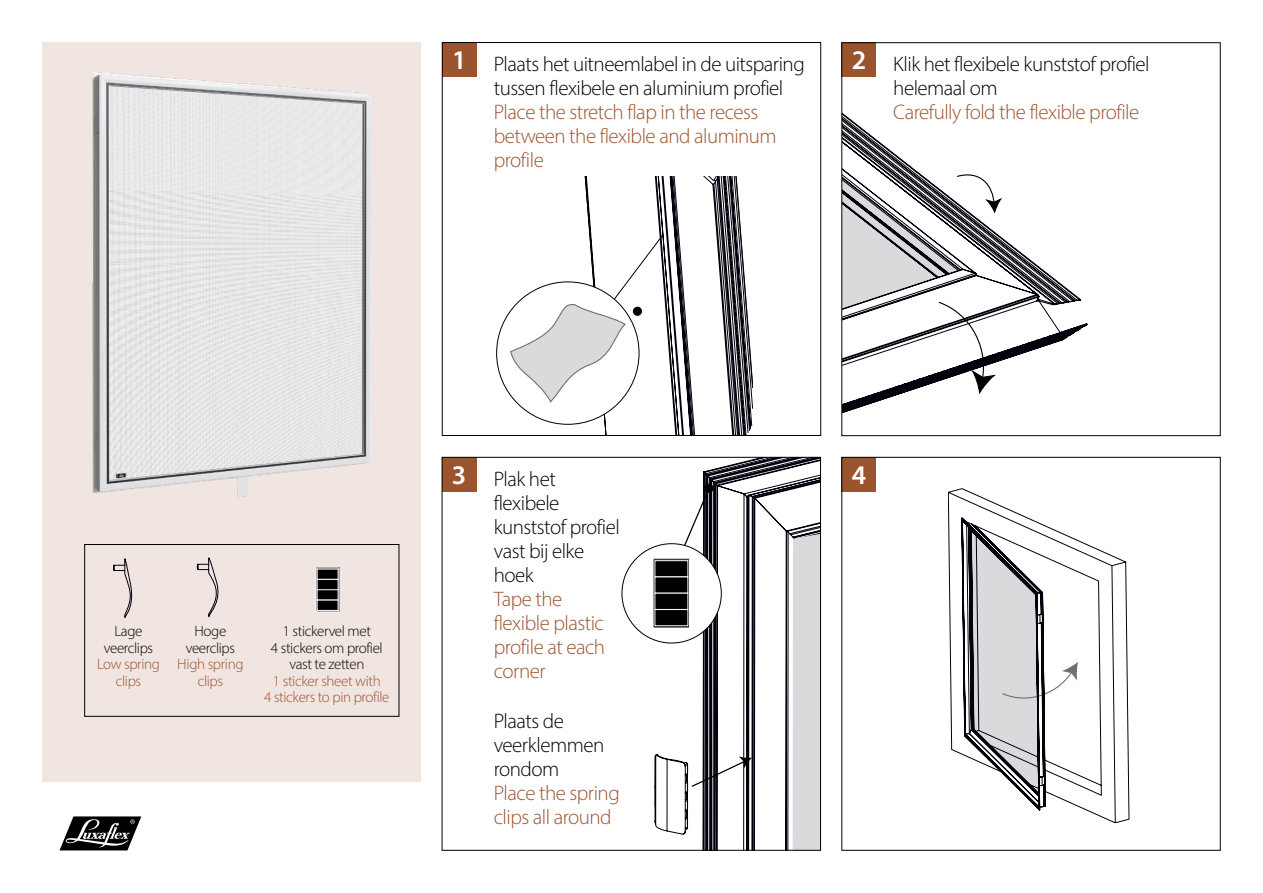
<style>
.page{position:relative;width:1263px;height:893px;background:#fff}
.page>*{position:absolute;margin:0;border:0;box-sizing:border-box;transform-origin:0 0}
.Product_omslag{font:600 27px "Myriad Pro";color:#fff}
.Product_omslag-2{font:300 21px/24px "Myriad Pro";letter-spacing:-.025em;color:#000}
.Product_omslag-3{font:300 21px/24px "Myriad Pro";letter-spacing:-.025em;color:#9a542e}
.Product_omslag-4{font:300 15px/16.5px "Myriad Pro";letter-spacing:-.025em;color:#9a542e;text-align:center}
.Product_omslag-5{font:300 15px/16.5px "Myriad Pro";letter-spacing:-.025em;color:#000;text-align:center}
.s1{color:#000}
</style>
<div class="page">
<svg style="left:509px;top:176px;width:244px;height:258px"></svg>
<svg style="left:844px;top:114px;width:243px;height:298px"></svg>
<svg style="left:844px;top:170px;width:158px;height:223px"></svg>
<svg style="left:703px;top:459px;width:116px;height:389px"></svg>
<div style="left:793px;top:523px;width:26px;height:325px;background:#d9dadb"></div>
<svg style="left:655px;top:752px;width:96px;height:83px"></svg>
<svg style="left:679px;top:484px;width:34px;height:80px"></svg>
<div style="left:622px;top:544px;width:99px;height:99px;background:#fff;border-radius:50%"></div>
<div style="left:653px;top:558px;width:37px;height:70px;border:1px solid #fff"></div>
<div style="left:655px;top:561px;width:33px;height:16px;background:#000"></div>
<div style="left:655px;top:560px;width:33px;height:17px;border:1px solid #fff"></div>
<div style="left:655px;top:577px;width:33px;height:16px;background:#000"></div>
<div style="left:655px;top:593px;width:33px;height:16px;background:#000"></div>
<div style="left:655px;top:609px;width:33px;height:17px;background:#000"></div>
<div style="left:655px;top:609px;width:33px;height:17px;border:1px solid #fff"></div>
<svg style="left:948px;top:488px;width:181px;height:335px"></svg>
<div style="left:43px;top:43px;width:378px;height:739px;background:#f0e5e0"></div>
<div style="left:84px;top:544px;width:315px;height:172px;border:1px solid #000"></div>
<div style="left:842px;top:43px;width:34px;height:34px;background:#9a542e"></div>
<div style="left:842px;top:43px;width:378px;height:393px;border:1px solid #000"></div>
<div style="left:442px;top:43px;width:34px;height:34px;background:#9a542e"></div>
<div style="left:442px;top:42px;width:379px;height:394px;border:1px solid #000"></div>
<div style="left:442px;top:457px;width:34px;height:34px;background:#9a542e"></div>
<div style="left:442px;top:457px;width:379px;height:393px;border:1px solid #000"></div>
<div style="left:842px;top:457px;width:34px;height:34px;background:#9a542e"></div>
<svg style="left:60px;top:816px;width:81px;height:34px"></svg>
<img style="left:43px;top:42px;width:378px;height:455px">
<svg style="left:197px;top:558px;width:22px;height:59px"></svg>
<svg style="left:113px;top:558px;width:20px;height:60px"></svg>
<div style="left:317px;top:569px;width:21px;height:10px;background:#000"></div>
<div style="left:317px;top:579px;width:21px;height:11px;background:#000"></div>
<div style="left:317px;top:579px;width:21px;height:11px;border:1px solid #fff"></div>
<div style="left:317px;top:590px;width:21px;height:10px;background:#000"></div>
<div style="left:317px;top:600px;width:21px;height:10px;background:#000"></div>
<div style="left:317px;top:600px;width:21px;height:11px;border:1px solid #fff"></div>
<p class="Product_omslag" style="left:452px;top:43px;width:16px">1</p>
<p class="Product_omslag" style="left:852px;top:43px;width:16px">2</p>
<p class="Product_omslag-2" style="left:494px;top:52px;width:312px">Plaats het uitneemlabel in de uitsparing tussen flexibele en aluminium profiel</p>
<p class="Product_omslag-3" style="left:494px;top:100px;width:284px">Place the stretch flap in the recess between the flexible and aluminum profile</p>
<p class="Product_omslag-2" style="left:893px;top:52px;width:258px">Klik het flexibele kunststof profiel helemaal om</p>
<p class="Product_omslag-3" style="left:893px;top:100px;width:248px">Carefully fold the flexible profile</p>
<p class="Product_omslag-4" style="left:97px;top:623px;width:64px"><span class="s1">Lage veerclips<br></span>Low spring clips</p>
<p class="Product_omslag-5" style="left:186px;top:623px;width:51px">Hoge veerclips</p>
<p class="Product_omslag-4" style="left:177px;top:656px;width:68px">High spring clips</p>
<p class="Product_omslag-5" style="left:271px;top:623px;width:113px">1 stickervel met<br>4 stickers om profiel vast te zetten</p>
<p class="Product_omslag-4" style="left:264px;top:672px;width:127px">1 sticker sheet with<br>4 stickers to pin profile</p>
<p class="Product_omslag" style="left:452px;top:457px;width:16px">3</p>
<p class="Product_omslag" style="left:852px;top:457px;width:16px">4</p>
<p class="Product_omslag-2" style="left:494px;top:467px;width:128px">Plak het flexibele kunststof profiel vast bij elke hoek</p>
<p class="Product_omslag-3" style="left:494px;top:587px;width:113px">Tape the flexible plastic profile at each corner</p>
<p class="Product_omslag-2" style="left:494px;top:709px;width:112px">Plaats de veerklemmen rondom</p>
<p class="Product_omslag-3" style="left:494px;top:781px;width:127px">Place the spring clips all around</p>
</div>
